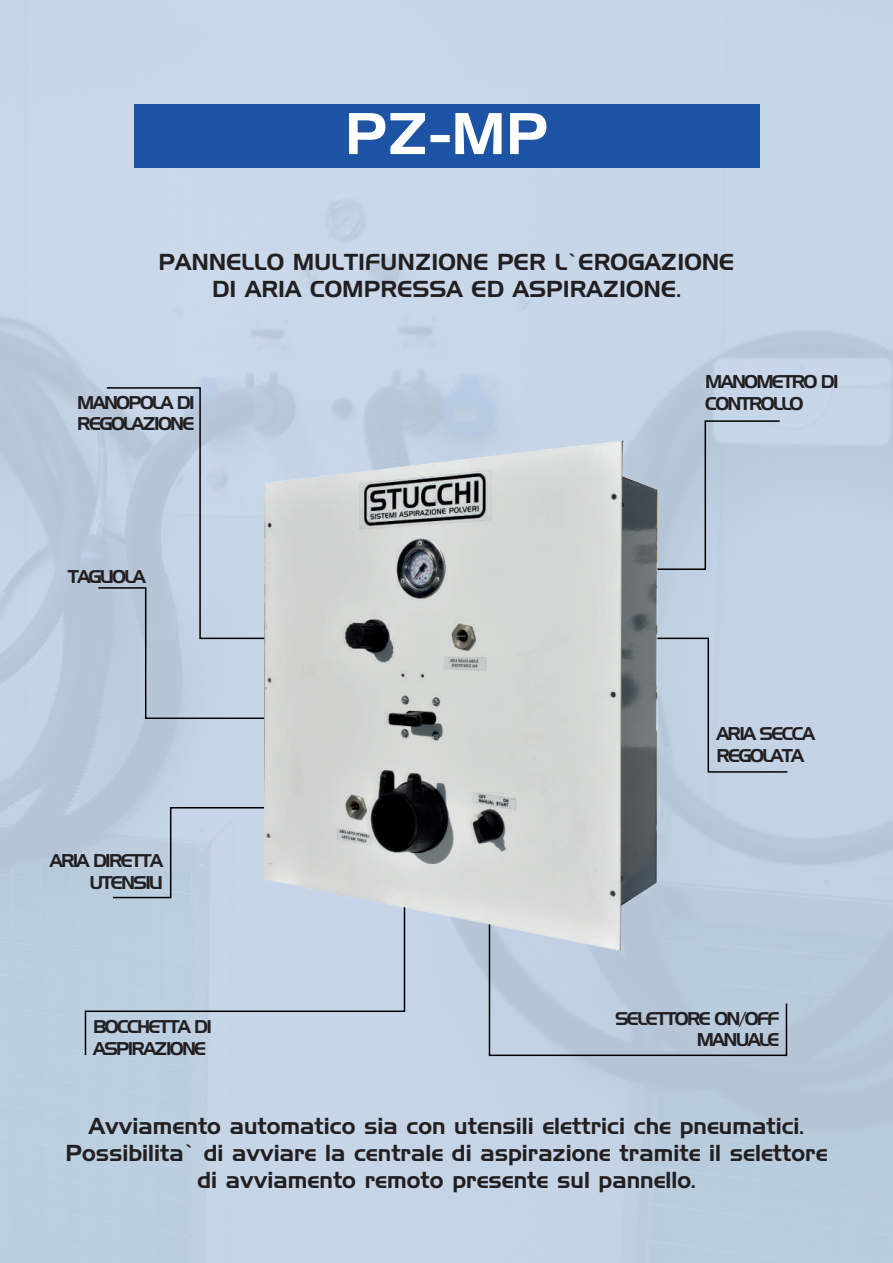
<style>
.page{position:relative;width:893px;height:1263px;background:#fff}
.page>*{position:absolute;margin:0;border:0;box-sizing:border-box;transform-origin:0 0}
.t1{font:57.15px "Handel Gothic";color:#fff}
.t2{font:22.5px/27px "Handel Gothic";color:#231f20;text-align:center}
.t3{font:18px/21.6px "Handel Gothic";letter-spacing:-.095em;color:#231f20}
</style>
<div class="page">
<div style="left:0;top:0;width:893px;height:1263px;background:linear-gradient(to right,#c5d6e8,#c0d0e2)"></div>
<div style="left:134px;top:104px;width:625px;height:64px;background:#1c53a4"></div>
<svg style="left:488px;top:977px;width:300px;height:80px;background:#b5c5d6"></svg>
<svg style="left:84px;top:977px;width:322px;height:79px;background:#bdcedf"></svg>
<img style="left:0;top:221px;width:893px;height:756px">
<h1 class="t1" style="left:345px;top:107px;width:205px">PZ-MP</h1>
<p class="t2" style="left:158px;top:250px;width:577px">PANNELLO MULTIFUNZIONE PER L’EROGAZIONE<br>DI ARIA COMPRESSA ED ASPIRAZIONE.</p>
<p class="t3" style="left:77px;top:393px;width:119px">MANOPOLA DI<br>REGOLAZIONE</p>
<p class="t3" style="left:68px;top:567px;width:79px">TAGLIOLA</p>
<p class="t3" style="left:50px;top:851px;width:115px;text-align:right">ARIA DIRETTA<br>UTENSILI</p>
<p class="t3" style="left:93px;top:1017px;width:120px">BOCCHETTA DI<br>ASPIRAZIONE</p>
<p class="t3" style="left:705px;top:372px;width:135px">MANOMETRO DI<br>CONTROLLO</p>
<p class="t3" style="left:716px;top:724px;width:100px">ARIA SECCA<br>REGOLATA</p>
<p class="t3" style="left:615px;top:1009px;width:166px;text-align:right">SELETTORE ON/OFF<br>MANUALE</p>
<p class="t2" style="left:65px;top:1114px;width:764px">Avviamento automatico sia con utensili elettrici che pneumatici.<br>Possibilita’ di avviare la centrale di aspirazione tramite il selettore di avviamento remoto presente sul pannello.</p>
</div>
